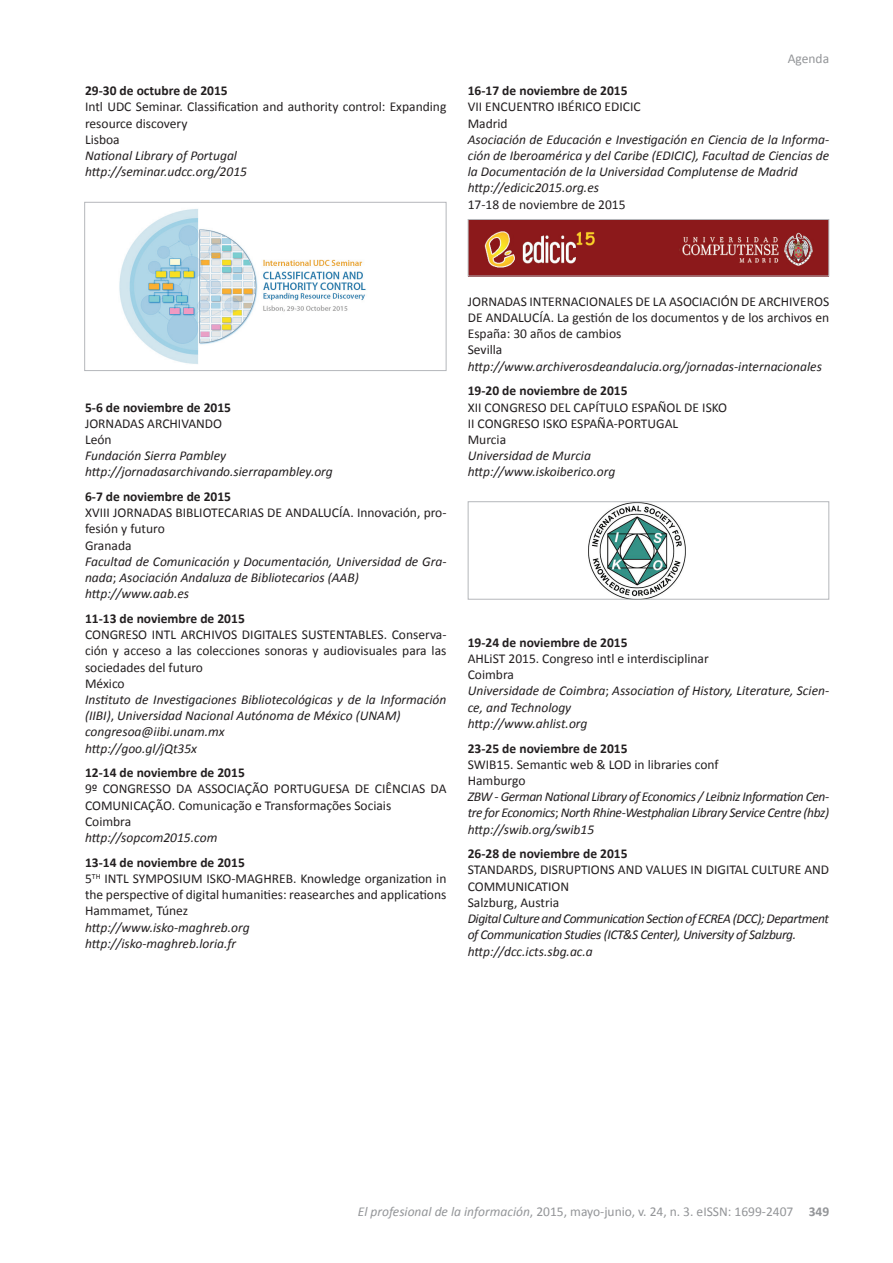
<style>
.page{position:relative;width:893px;height:1263px;background:#fff}
.page>*{position:absolute;margin:0;border:0;box-sizing:border-box;transform-origin:0 0}
.t1{font:italic 13.5px/16.2px "Calibri";color:#231f20}
.t2{font:13.5px/16.2px "Calibri";color:#231f20}
.t3{font:700 13.5px "Calibri";color:#231f20}
.t4{font:italic 13.5px/16.2px "Calibri";letter-spacing:-.03em;color:#231f20}
.t5{font:13.5px "Calibri";color:#939598}
.s1{font-style:normal}
.s2{font-weight:700}
.s3{font-style:italic}
</style>
<div class="page">
<img style="left:119px;top:209px;width:247px;height:155px">
<div style="left:84px;top:202px;width:362px;height:169px;border:1px solid #b5b7bb"></div>
<img style="left:470px;top:221px;width:357px;height:53px">
<div style="left:468px;top:219px;width:361px;height:57px;border:1px solid #b5b7bb"></div>
<img style="left:588px;top:503px;width:98px;height:95px">
<div style="left:468px;top:501px;width:361px;height:99px;border:1px solid #b5b7bb"></div>
<p class="t3" style="left:85px;top:82px;width:144px">29-30 de octubre de 2015</p>
<p class="t2" style="left:85px;top:99px;width:363px">Intl UDC Seminar. Classification and authority control: Expanding resource discovery<br>Lisboa</p>
<p class="t1" style="left:85px;top:147px;width:163px">National Library of Portugal http://seminar.udcc.org/2015</p>
<p class="t5" style="left:788px;top:50px;width:43px">Agenda</p>
<p class="t3" style="left:468px;top:82px;width:161px">16-17 de noviembre de 2015</p>
<p class="t2" style="left:468px;top:99px;width:174px">VII ENCUENTRO IBÉRICO EDICIC<br>Madrid</p>
<p class="t1" style="left:468px;top:131px;width:363px">Asociación de Educación e Investigación en Ciencia de la Informa&shy;ción de Iberoamérica y del Caribe (EDICIC), Facultad de Ciencias de la Documentación de la Universidad Complutense de Madrid http://edicic2015.org.es</p>
<p class="t2" style="left:468px;top:196px;width:159px">17-18 de noviembre de 2015</p>
<p class="t3" style="left:85px;top:398px;width:148px">5-6 de noviembre de 2015</p>
<p class="t2" style="left:85px;top:415px;width:139px">JORNADAS ARCHIVANDO<br>León</p>
<p class="t1" style="left:85px;top:447px;width:249px">Fundación Sierra Pambley http://jornadasarchivando.sierrapambley.org</p>
<p class="t3" style="left:85px;top:488px;width:148px">6-7 de noviembre de 2015</p>
<p class="t2" style="left:85px;top:505px;width:363px">XVIII JORNADAS BIBLIOTECARIAS DE ANDALUCÍA. Innovación, pro&shy;fesión y futuro<br>Granada</p>
<p class="t1" style="left:85px;top:553px;width:363px">Facultad de Comunicación y Documentación, Universidad de Gra&shy;nada<span class="s1">;</span> Asociación Andaluza de Bibliotecarios (AAB) http://www.aab.es</p>
<p class="t3" style="left:85px;top:610px;width:161px">11-13 de noviembre de 2015</p>
<p class="t2" style="left:85px;top:627px;width:363px">CONGRESO INTL ARCHIVOS DIGITALES SUSTENTABLES. Conserva&shy;ción y acceso a las colecciones sonoras y audiovisuales para las sociedades del futuro<br>México</p>
<p class="t1" style="left:85px;top:691px;width:363px">Instituto de Investigaciones Bibliotecológicas y de la Información (IIBI)<span class="s1">,</span> Universidad Nacional Autónoma de México (UNAM) congresoa@iibi.unam.mx<br>http://goo.gl/jQt35x</p>
<p class="t3" style="left:85px;top:764px;width:161px">12-14 de noviembre de 2015</p>
<p class="t2" style="left:85px;top:781px;width:363px">9º CONGRESSO DA ASSOCIAÇÃO PORTUGUESA DE CIÊNCIAS DA<br>COMUNICAÇÃO. Comunicação e Transformações Sociais<br>Coimbra</p>
<p class="t1" style="left:85px;top:829px;width:134px">http://sopcom2015.com</p>
<p class="t2" style="left:85px;top:854px;width:363px"><span class="s2">13-14 de noviembre de 2015<br></span>5<sup>TH</sup> INTL SYMPOSIUM ISKO-MAGHREB. Knowledge organization in the perspective of digital humanities: reasearches and applications Hammamet, Túnez</p>
<p class="t1" style="left:85px;top:918px;width:166px">http://www.isko-maghreb.org http://isko-maghreb.loria.fr</p>
<p class="t2" style="left:468px;top:293px;width:363px">JORNADAS INTERNACIONALES DE LA ASOCIACIÓN DE ARCHIVEROS DE ANDALUCÍA. La gestión de los documentos y de los archivos en España: 30 años de cambios<br>Sevilla</p>
<p class="t1" style="left:468px;top:357px;width:356px">http://www.archiverosdeandalucia.org/jornadas-internacionales</p>
<p class="t3" style="left:468px;top:382px;width:161px">19-20 de noviembre de 2015</p>
<p class="t2" style="left:468px;top:399px;width:261px">XII CONGRESO DEL CAPÍTULO ESPAÑOL DE ISKO<br>II CONGRESO ISKO ESPAÑA-PORTUGAL<br>Murcia</p>
<p class="t1" style="left:468px;top:447px;width:149px">Universidad de Murcia http://www.iskoiberico.org</p>
<p class="t3" style="left:468px;top:634px;width:161px">19-24 de noviembre de 2015</p>
<p class="t1" style="left:468px;top:650px;width:363px"><span class="s1">AHLiST 2015. Congreso intl e interdisciplinar<br>Coimbra<br></span>Universidade de Coimbra<span class="s1">;</span> Association of History, Literature, Scien&shy;ce, and Technology<br>http://www.ahlist.org</p>
<p class="t3" style="left:468px;top:739px;width:161px">23-25 de noviembre de 2015</p>
<p class="t2" style="left:468px;top:756px;width:252px">SWIB15. Semantic web &amp; LOD in libraries conf<br>Hamburgo</p>
<p class="t1" style="left:468px;top:788px;width:363px;text-align:justify">ZBW - German National Library of Economics / Leibniz Information Cen&shy;tre for Economics<span class="s1">;</span> North Rhine-Westphalian Library Service Centre (hbz) http://swib.org/swib15</p>
<p class="t3" style="left:468px;top:845px;width:161px">26-28 de noviembre de 2015</p>
<p class="t2" style="left:468px;top:862px;width:363px">STANDARDS, DISRUPTIONS AND VALUES IN DIGITAL CULTURE AND<br>COMMUNICATION<br>Salzburg, Austria</p>
<p class="t4" style="left:468px;top:910px;width:363px">Digital Culture and Communication Section of ECREA (DCC); Department of Communication Studies (ICT&amp;S Center), University of Salzburg. http://dcc.icts.sbg.ac.a</p>
<p class="t5" style="left:358px;top:1203px;width:473px"><span class="s3">El profesional de la información</span>, 2015, mayo-junio, v. 24, n. 3. eISSN: 1699-2407 <span class="s2">349</span></p>
</div>
